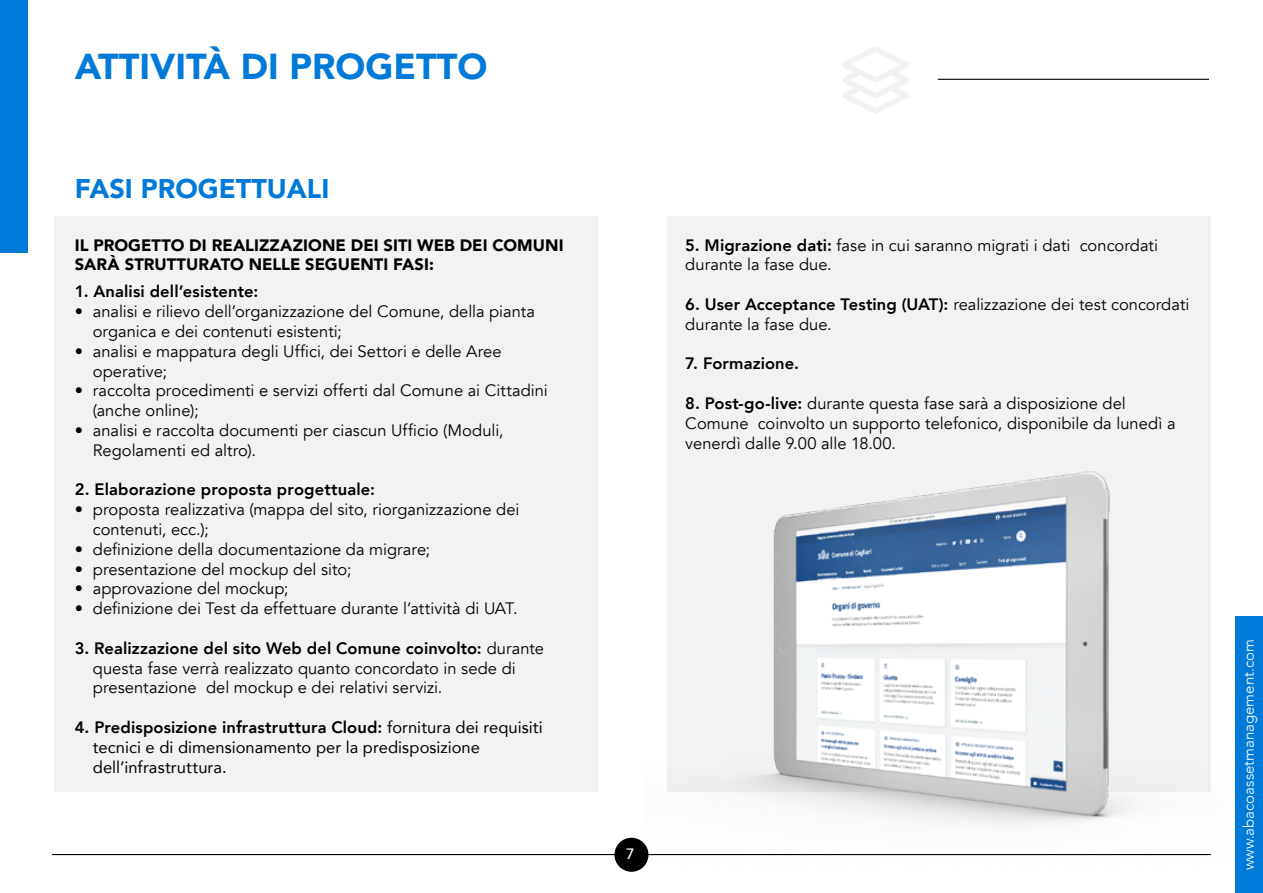
<style>
.page{position:relative;width:1263px;height:893px;background:#fff}
.page>*{position:absolute;margin:0;border:0;box-sizing:border-box;transform-origin:0 0}
.t1{font:900 36px "Avenir";color:#007ad8}
.t2{font:900 27px "Avenir";color:#007ad8}
.t3{font:16.5px/19.8px "Avenir";color:#000}
.t4{font:16.5px/19.8px "Avenir";letter-spacing:.005em;color:#000}
.t5{font:900 16.5px/19.8px "Avenir";color:#000}
.t6{font:800 16.5px "Avenir";letter-spacing:.01em;color:#000}
.t7{font:300 15px "Avenir";color:#fff}
.t8{font:500 15px "Avenir";color:#fff}
.s1{font-weight:800}
</style>
<div class="page">
<div style="left:614px;top:838px;width:34px;height:34px;background:#000;border-radius:50%"></div>
<hr style="left:52px;top:854px;width:1159px;height:1px;background:#000">
<hr style="left:938px;top:79px;width:271px;height:1px;background:#000">
<div style="left:0;top:0;width:27px;height:253px;background:#007ad8"></div>
<div style="left:54px;top:216px;width:543px;height:576px;background:#f2f2f2"></div>
<div style="left:667px;top:216px;width:543px;height:576px;background:#f2f2f2"></div>
<img style="left:643px;top:439px;width:569px;height:425px">
<svg style="left:842px;top:47px;width:67px;height:66px"></svg>
<div style="left:1236px;top:617px;width:27px;height:276px;background:#007ad8"></div>
<h1 class="t1" style="left:75px;top:36px;width:414px">ATTIVITÀ DI PROGETTO</h1>
<h2 class="t2" style="left:75px;top:165px;width:256px">FASI PROGETTUALI</h2>
<p class="t5" style="left:75px;top:234px;width:490px">IL PROGETTO DI REALIZZAZIONE DEI SITI WEB DEI COMUNI<br>SARÀ STRUTTURATO NELLE SEGUENTI FASI:</p>
<p class="t6" style="left:75px;top:279px;width:185px">1. Analisi dell’esistente:</p>
<p class="t3" style="left:93px;top:302px;width:444px;text-indent:-18px">• analisi e rilievo dell’organizzazione del Comune, della pianta organica e dei contenuti esistenti;</p>
<p class="t3" style="left:93px;top:341px;width:410px;text-indent:-18px">• analisi e mappatura degli Uffici, dei Settori e delle Aree operative;</p>
<p class="t3" style="left:93px;top:381px;width:456px;text-indent:-18px">• raccolta procedimenti e servizi offerti dal Comune ai Cittadini (anche online);</p>
<p class="t3" style="left:93px;top:421px;width:412px;text-indent:-18px">• analisi e raccolta documenti per ciascun Ufficio (Moduli,<br>Regolamenti ed altro).</p>
<p class="t6" style="left:75px;top:477px;width:302px">2. Elaborazione proposta progettuale:</p>
<p class="t3" style="left:93px;top:500px;width:428px;text-indent:-18px">• proposta realizzativa (mappa del sito, riorganizzazione dei contenuti, ecc.);</p>
<p class="t3" style="left:75px;top:539px;width:357px">• definizione della documentazione da migrare;</p>
<p class="t3" style="left:75px;top:559px;width:278px">• presentazione del mockup del sito;</p>
<p class="t3" style="left:75px;top:579px;width:215px">• approvazione del mockup;</p>
<p class="t3" style="left:75px;top:599px;width:444px">• definizione dei Test da effettuare durante l’attività di UAT.</p>
<p class="t3" style="left:93px;top:638px;width:453px;text-indent:-18px"><span class="s1">3. Realizzazione del sito Web del Comune coinvolto:</span> durante questa fase verrà realizzato quanto concordato in sede di presentazione del mockup e dei relativi servizi.</p>
<p class="t4" style="left:93px;top:717px;width:451px;text-indent:-18px"><span class="s1">4. Predisposizione infrastruttura Cloud:</span> fornitura dei requisiti tecnici e di dimensionamento per la predisposizione dell’infrastruttura.</p>
<p class="t3" style="left:685px;top:235px;width:474px"><span class="s1">5. Migrazione dati:</span> fase in cui saranno migrati i dati concordati durante la fase due.</p>
<p class="t3" style="left:685px;top:295px;width:506px"><span class="s1">6. User Acceptance Testing (UAT):</span> realizzazione dei test concordati durante la fase due.</p>
<p class="t6" style="left:685px;top:351px;width:115px">7. Formazione.</p>
<p class="t3" style="left:685px;top:394px;width:492px"><span class="s1">8. Post-go-live:</span> durante questa fase sarà a disposizione del<br>Comune coinvolto un supporto telefonico, disponibile da lunedì a venerdì dalle 9.00 alle 18.00.</p>
<p class="t8" style="left:626px;top:841px;width:10px">7</p>
<p class="t7" style="left:1240px;top:870px;width:232px;rotate:-90deg">www.abacoassetmanagement.com</p>
</div>
